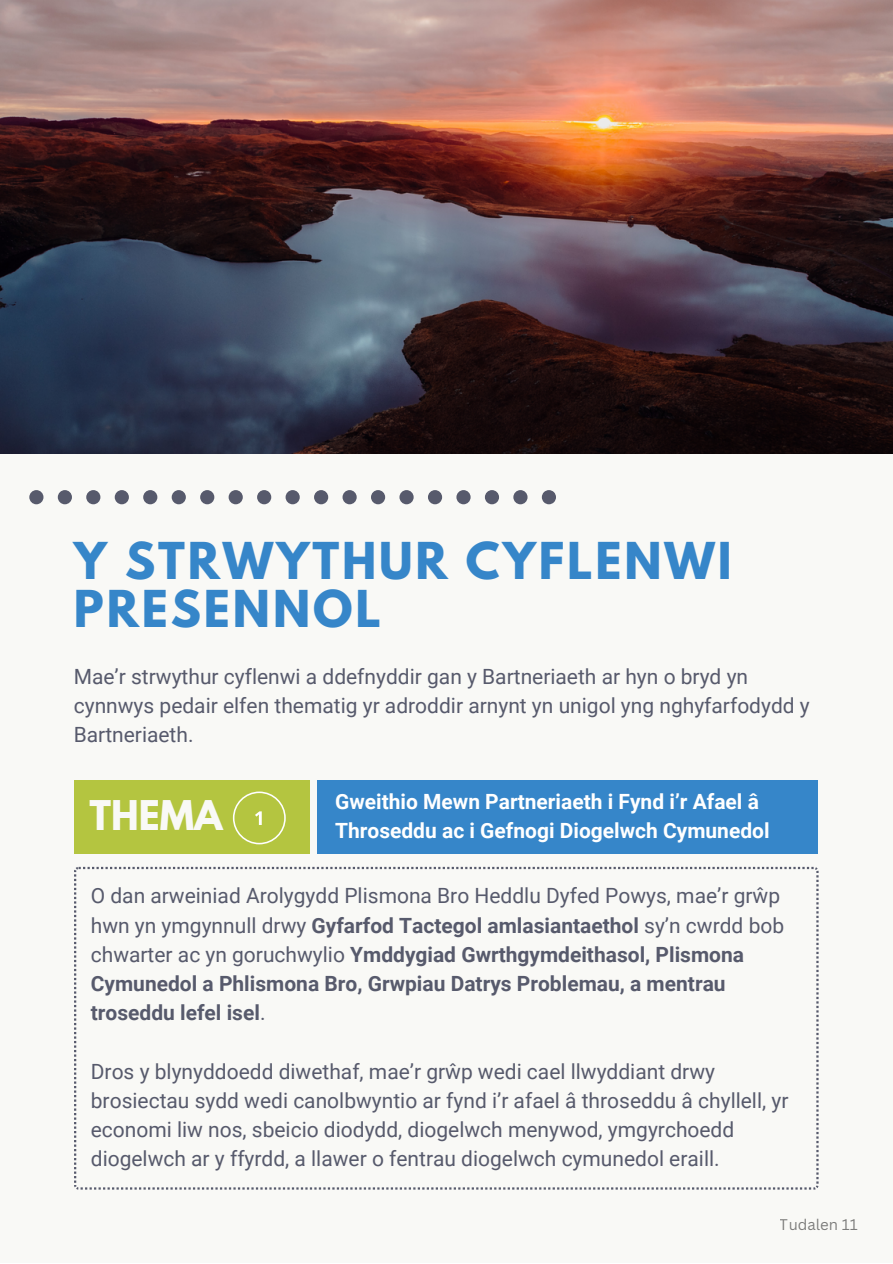
<style>
.page{position:relative;width:893px;height:1264px;background:#fff}
.page>*{position:absolute;margin:0;border:0;box-sizing:border-box;transform-origin:0 0}
.t1{font:700 45px/47.2px "League Spartan";letter-spacing:.065em;color:#3686c9}
.t2{font:700 36.3px "League Spartan";color:#f9f9f6}
.t3{font:21px/29.2px "Roboto";color:#575a6c}
.t4{font:700 21px/29.2px "Roboto";color:#575a6c}
.t5{font:700 21px/29.2px "Roboto";color:#fff}
.t6{font:15px "Canva Sans";color:#000}
.s1{font-weight:400}
</style>
<div class="page">
<div style="left:0;top:0;width:892px;height:1262px;background:#f9f9f6"></div>
<img style="left:0;top:0;width:892px;height:453px">
<div style="left:399px;top:490px;width:14px;height:14px;background:#575a6c;border-radius:50%"></div>
<div style="left:371px;top:490px;width:14px;height:14px;background:#575a6c;border-radius:50%"></div>
<div style="left:428px;top:490px;width:14px;height:14px;background:#575a6c;border-radius:50%"></div>
<div style="left:314px;top:490px;width:14px;height:14px;background:#575a6c;border-radius:50%"></div>
<svg style="left:542px;top:490px;width:13px;height:14px"></svg>
<div style="left:285px;top:490px;width:15px;height:14px;background:#575a6c;border-radius:50%"></div>
<div style="left:513px;top:490px;width:14px;height:14px;background:#575a6c;border-radius:50%"></div>
<div style="left:485px;top:490px;width:14px;height:14px;background:#575a6c;border-radius:50%"></div>
<div style="left:456px;top:490px;width:14px;height:14px;background:#575a6c;border-radius:50%"></div>
<div style="left:342px;top:490px;width:14px;height:14px;background:#575a6c;border-radius:50%"></div>
<div style="left:115px;top:490px;width:14px;height:14px;background:#575a6c;border-radius:50%"></div>
<div style="left:86px;top:490px;width:14px;height:14px;background:#575a6c;border-radius:50%"></div>
<div style="left:58px;top:490px;width:14px;height:14px;background:#575a6c;border-radius:50%"></div>
<div style="left:29px;top:490px;width:14px;height:14px;background:#575a6c;border-radius:50%"></div>
<div style="left:143px;top:490px;width:14px;height:14px;background:#575a6c;border-radius:50%"></div>
<div style="left:228px;top:490px;width:15px;height:14px;background:#575a6c;border-radius:50%"></div>
<div style="left:200px;top:490px;width:14px;height:14px;background:#575a6c;border-radius:50%"></div>
<div style="left:257px;top:490px;width:14px;height:14px;background:#575a6c;border-radius:50%"></div>
<div style="left:172px;top:490px;width:14px;height:14px;background:#575a6c;border-radius:50%"></div>
<svg style="left:74px;top:866px;width:744px;height:323px"></svg>
<div style="left:74px;top:780px;width:236px;height:74px;background:#b4c540"></div>
<svg style="left:233px;top:791px;width:53px;height:53px"></svg>
<div style="left:317px;top:780px;width:500px;height:74px;background:#3686c9"></div>
<p class="t1" style="left:74px;top:543px;width:659px">Y STRWYTHUR CYFLENWI<br>PRESENNOL</p>
<p class="t3" style="left:74px;top:662px;width:737px">Mae’r strwythur cyflenwi a ddefnyddir gan y Bartneriaeth ar hyn o bryd yn cynnwys pedair elfen thematig yr adroddir arnynt yn unigol yng nghyfarfodydd y<br>Bartneriaeth.</p>
<p class="t2" style="left:89px;top:797px;width:135px">THEMA</p>
<p class="t5" style="left:335px;top:787px;width:436px">Gweithio Mewn Partneriaeth i Fynd i’r Afael â<br>Throseddu ac i Gefnogi Diogelwch Cymunedol</p>
<p class="t4" style="left:91px;top:881px;width:694px"><span class="s1">O dan arweiniad Arolygydd Plismona Bro Heddlu Dyfed Powys, mae’r grŵp hwn yn ymgynnull drwy</span> Gyfarfod Tactegol amlasiantaethol <span class="s1">sy’n cwrdd bob chwarter ac yn goruchwylio</span> Ymddygiad Gwrthgymdeithasol, Plismona Cymunedol a Phlismona Bro, Grwpiau Datrys Problemau, a mentrau troseddu lefel isel<span class="s1">.</span></p>
<p class="t3" style="left:91px;top:1056px;width:699px">Dros y blynyddoedd diwethaf, mae’r grŵp wedi cael llwyddiant drwy brosiectau sydd wedi canolbwyntio ar fynd i’r afael â throseddu â chyllell, yr economi liw nos, sbeicio diodydd, diogelwch menywod, ymgyrchoedd diogelwch ar y ffyrdd, a llawer o fentrau diogelwch cymunedol eraill.</p>
<p class="t6" style="left:780px;top:1214px;width:79px">Tudalen 11</p>
</div>
